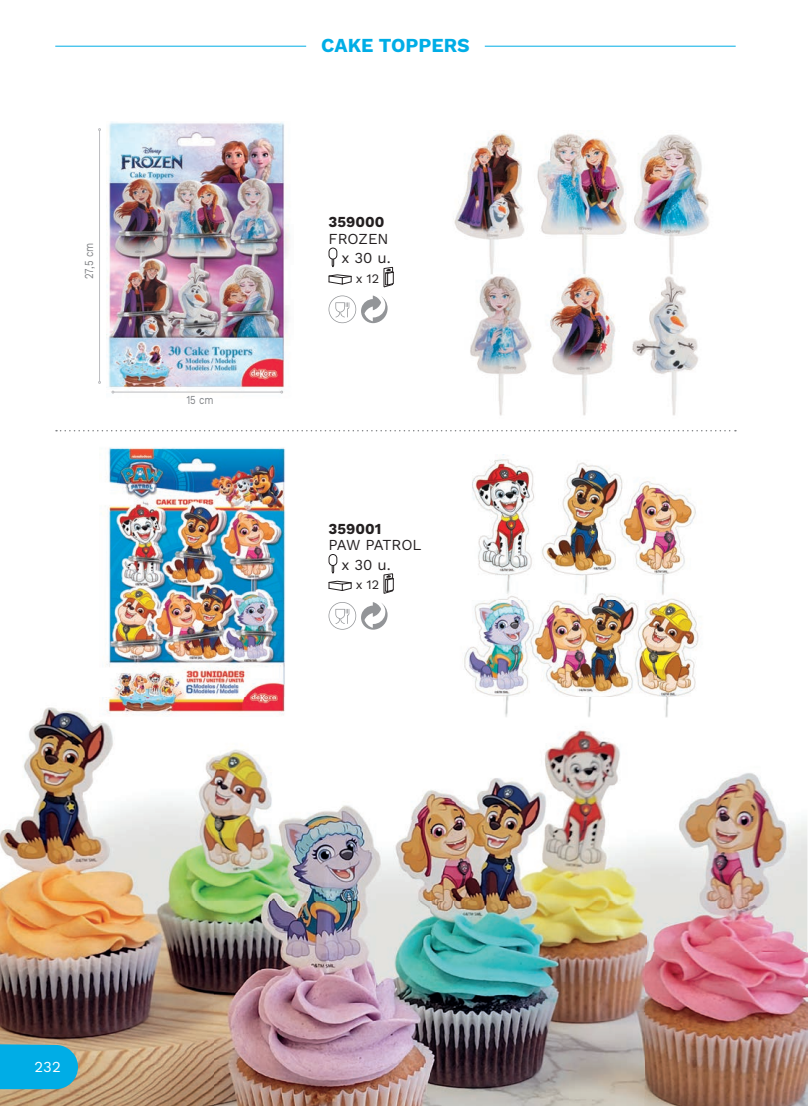
<style>
.page{position:relative;width:808px;height:1106px;background:#fff}
.page>*{position:absolute;margin:0;border:0;box-sizing:border-box;transform-origin:0 0}
.t1{font:700 19.5px "Work Sans";color:#00ade6}
.t2{font:15px/19.5px "Work Sans";letter-spacing:-.025em;color:#231f20}
.t3{font:700 15px "Work Sans";color:#231f20}
.t4{font:15px/19.5px "Work Sans";letter-spacing:-.005em;color:#231f20;text-align:right}
.t5{font:15px "Work Sans";color:#fff}
.t6{font:12.75px "Work Sans";color:#231f20}
.t7{font:12px "Work Sans";color:#808285;scale:.8 1}
</style>
<div class="page">
<img style="left:0;top:707px;width:807px;height:399px">
<svg style="left:0;top:1044px;width:78px;height:45px;background:#0facde"></svg>
<img style="left:55px;top:45px;width:252px;height:2px">
<hr style="left:55px;top:46px;width:251px;height:1px;background:#00ade6">
<img style="left:484px;top:45px;width:252px;height:2px">
<hr style="left:485px;top:46px;width:251px;height:1px;background:#00ade6">
<svg style="left:331px;top:566px;width:4px;height:8px"></svg>
<div style="left:329px;top:554px;width:8px;height:12px;border:1px solid #231f20;border-radius:4px"></div>
<svg style="left:329px;top:581px;width:23px;height:10px"></svg>
<svg style="left:384px;top:573px;width:10px;height:20px"></svg>
<img style="left:100px;top:447px;width:188px;height:269px">
<svg style="left:56px;top:430px;width:680px;height:1px"></svg>
<img style="left:453px;top:130px;width:257px;height:286px">
<img style="left:449px;top:455px;width:259px;height:267px">
<div style="left:329px;top:247px;width:8px;height:12px;border:1px solid #231f20;border-radius:4px"></div>
<svg style="left:329px;top:256px;width:23px;height:28px"></svg>
<svg style="left:384px;top:267px;width:10px;height:20px"></svg>
<img style="left:106px;top:121px;width:184px;height:273px">
<hr style="left:114px;top:392px;width:167px;height:1px;background:#bcbdc0">
<hr style="left:99px;top:130px;width:1px;height:251px;background:#bcbdc0">
<svg style="left:329px;top:295px;width:59px;height:28px"></svg>
<svg style="left:329px;top:602px;width:59px;height:27px"></svg>
<p class="t7" style="left:82px;top:279px;width:47px;rotate:-90deg">27,5 cm</p>
<p class="t7" style="left:186px;top:393px;width:36px">15 cm</p>
<h1 class="t1" style="left:321px;top:34px;width:150px">CAKE TOPPERS</h1>
<p class="t3" style="left:329px;top:213px;width:57px">359000</p>
<p class="t4" style="left:329px;top:229px;width:64px">FROZEN x 30 u.</p>
<p class="t6" style="left:356px;top:271px;width:25px">x 12</p>
<p class="t3" style="left:329px;top:520px;width:54px">359001</p>
<p class="t2" style="left:342px;top:536px;width:81px;text-indent:-13px">PAW PATROL x 30 u.</p>
<p class="t6" style="left:356px;top:577px;width:25px">x 12</p>
<p class="t5" style="left:35px;top:1058px;width:28px">232</p>
</div>
